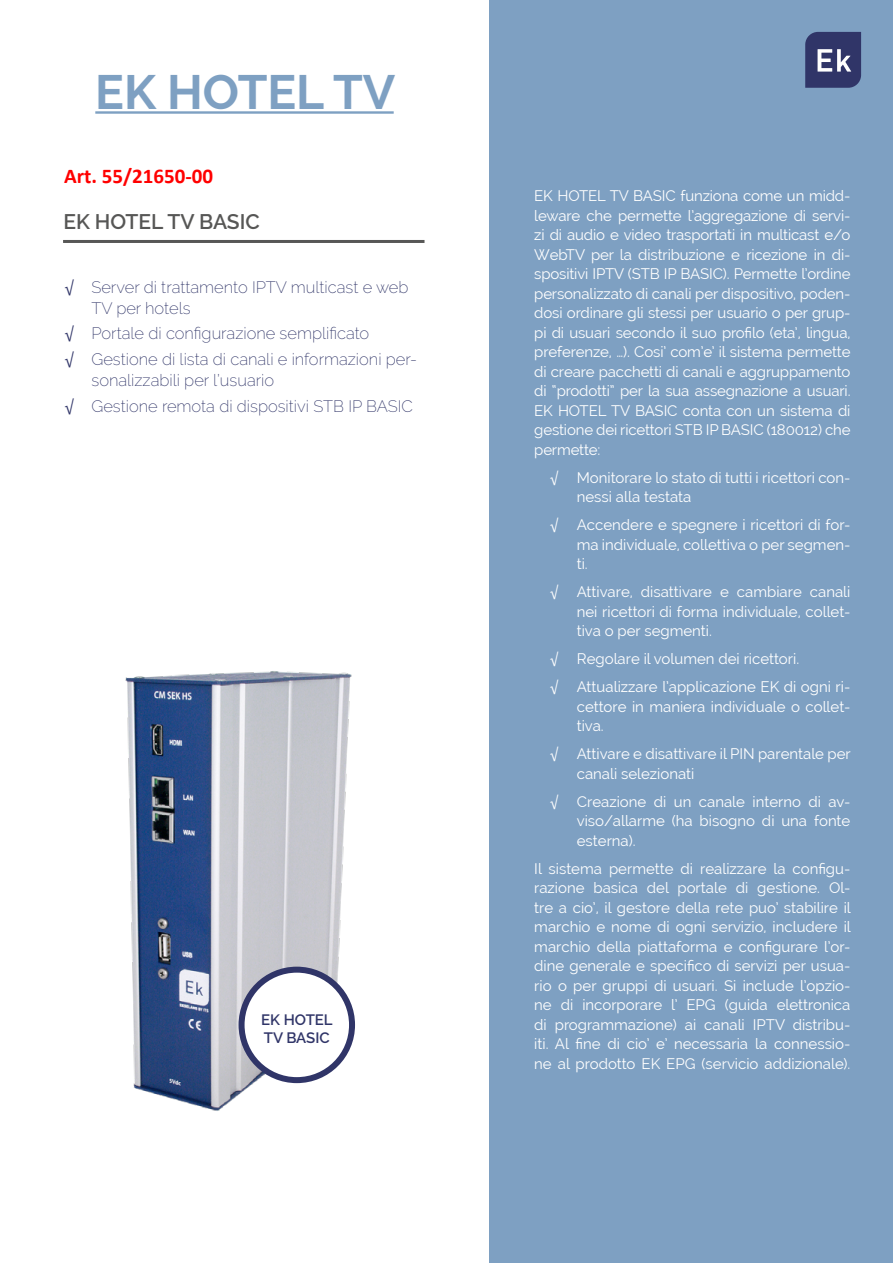
<style>
.page{position:relative;width:893px;height:1263px;background:#fff}
.page>*{position:absolute;margin:0;border:0;box-sizing:border-box;transform-origin:0 0}
.t1{font:700 48px "Raleway";color:#7ea0c2}
.t2{font:700 21px "Calibri";color:#f00}
.t3{font:600 21px "Raleway";color:#575756}
.t4{font:200 16.5px/21px "Raleway";color:#303568}
.t5{font:15px/19.5px "Raleway";color:#fff;text-align:justify}
.t6{font:600 15px/18px "Raleway";color:#303568}
.s1{font-family:"Helvetica Neue LT Std";font-weight:400}
.s2{font-family:"Helvetica Neue LT Std"}
</style>
<div class="page">
<div style="left:489px;top:0;width:404px;height:1263px;background:#7ea0c2"></div>
<svg style="left:805px;top:32px;width:56px;height:56px;background:#494e7b"></svg>
<img style="left:125px;top:671px;width:230px;height:440px">
<div style="left:242px;top:970px;width:110px;height:110px;background:#fff;border-radius:50%"></div>
<div style="left:239px;top:967px;width:116px;height:116px;border:6px solid #303568;border-radius:50%"></div>
<hr style="left:63px;top:240px;width:361px;height:3px;background:#575756">
<hr style="left:95px;top:111px;width:299px;height:3px;background:#7ea0c2">
<h1 class="t1" style="left:95px;top:65px;width:302px">EK HOTEL TV</h1>
<h2 class="t2" style="left:64px;top:162px;width:151px">Art. 55/21650-00</h2>
<h2 class="t3" style="left:63px;top:210px;width:198px">EK HOTEL TV BASIC</h2>
<p class="t4" style="left:91px;top:277px;width:319px;text-indent:-27px"><span class="s1">√</span> Server di trattamento IPTV multicast e web<br>TV per hotels</p>
<p class="t4" style="left:64px;top:321px;width:354px;line-height:25.2px"><span class="s1">√</span> Portale di configurazione semplificato<br><span class="s1">√</span> Gestione di lista di canali e informazioni per-</p>
<p class="t4" style="left:64px;top:367px;width:350px;line-height:25.8px;text-indent:27px">sonalizzabili per l’usuario<br><span class="s1">√</span> Gestione remota di dispositivi STB IP BASIC</p>
<p class="t6" style="left:261px;top:1011px;width:73px">EK HOTEL<br>TV BASIC</p>
<p class="t5" style="left:534px;top:186px;width:318px">EK HOTEL TV BASIC funziona come un midd&shy;leware che permette l’aggregazione di servi&shy;zi di audio e video trasportati in multicast e/o WebTV per la distribuzione e ricezione in di&shy;spositivi IPTV (STB IP BASIC). Permette l’ordine personalizzato di canali per dispositivo, poden&shy;dosi ordinare gli stessi per usuario o per grup&shy;pi di usuari secondo il suo profilo (eta’, lingua, preferenze, …). Cosi’ com’e’ il sistema permette di creare pacchetti di canali e aggruppamento di “prodotti” per la sua assegnazione a usuari.<br>EK HOTEL TV BASIC conta con un sistema di gestione dei ricettori STB IP BASIC (180012) che permette:</p>
<p class="t5" style="left:577px;top:468px;width:275px;text-indent:-27px"><span class="s2">√</span> Monitorare lo stato di tutti i ricettori con&shy;nessi alla testata</p>
<p class="t5" style="left:577px;top:515px;width:275px;text-indent:-27px"><span class="s2">√</span> Accendere e spegnere i ricettori di for&shy;ma individuale, collettiva o per segmen&shy;ti.</p>
<p class="t5" style="left:577px;top:582px;width:275px;text-indent:-27px"><span class="s2">√</span> Attivare, disattivare e cambiare canali nei ricettori di forma individuale, collet&shy;tiva o per segmenti.</p>
<p class="t5" style="left:550px;top:645px;width:302px;line-height:28px"><span class="s2">√</span> Regolare il volumen dei ricettori.<br><span class="s2">√</span> Attualizzare l’applicazione EK di ogni ri-</p>
<p class="t5" style="left:577px;top:697px;width:275px">cettore in maniera individuale o collet&shy;tiva.</p>
<p class="t5" style="left:577px;top:744px;width:275px;text-indent:-27px"><span class="s2">√</span> Attivare e disattivare il PIN parentale per canali selezionati</p>
<p class="t5" style="left:577px;top:792px;width:275px;text-indent:-27px"><span class="s2">√</span> Creazione di un canale interno di av&shy;viso/allarme (ha bisogno di una fonte esterna).</p>
<p class="t5" style="left:534px;top:859px;width:318px">Il sistema permette di realizzare la configu&shy;razione basica del portale di gestione. Ol&shy;tre a cio’, il gestore della rete puo’ stabilire il marchio e nome di ogni servizio, includere il marchio della piattaforma e configurare l’or&shy;dine generale e specifico di servizi per usua&shy;rio o per gruppi di usuari. Si include l’opzio&shy;ne di incorporare l’ EPG (guida elettronica di programmazione) ai canali IPTV distribu&shy;iti. Al fine di cio’ e’ necessaria la connessio&shy;ne al prodotto EK EPG (servicio addizionale).</p>
</div>
